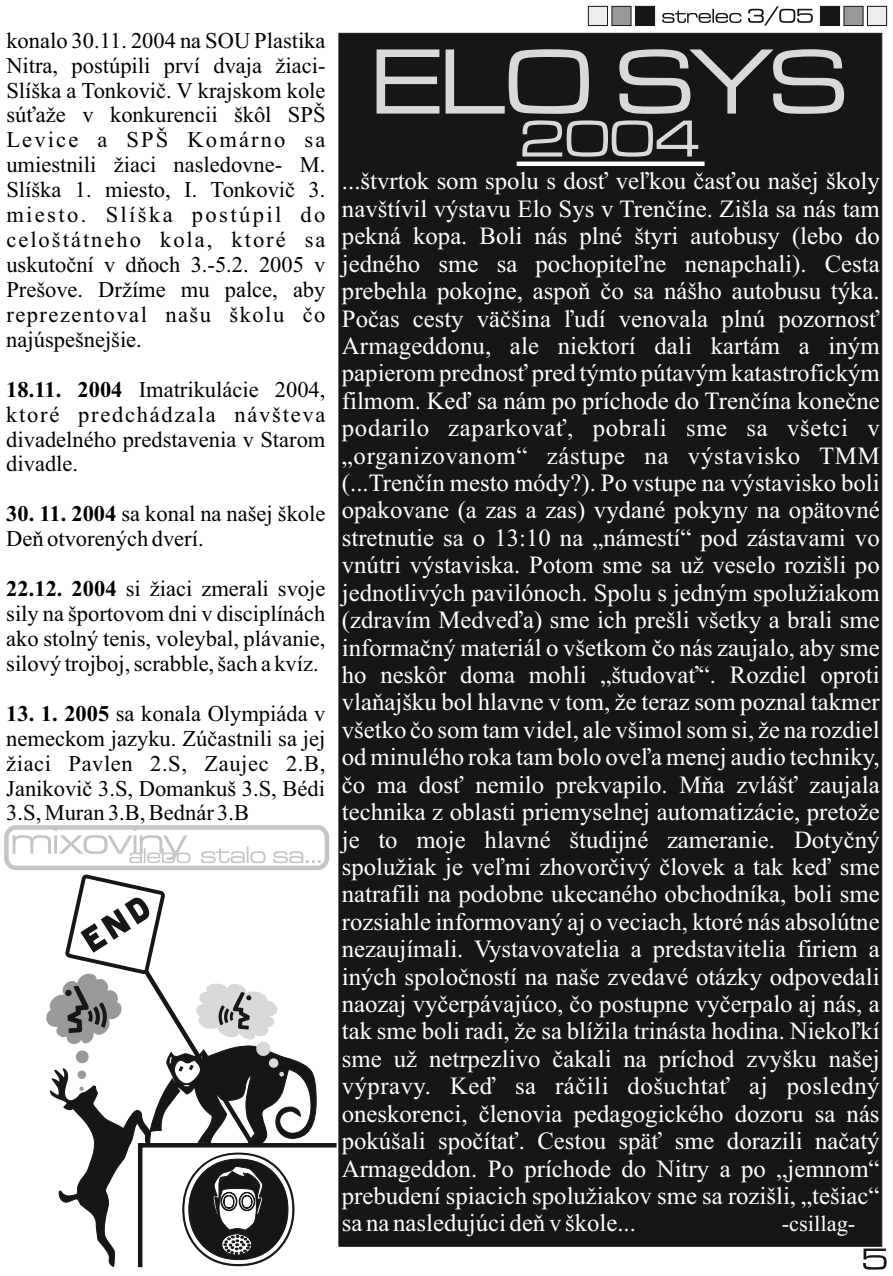
<style>
.page{position:relative;width:893px;height:1276px;background:#fff}
.page>*{position:absolute;margin:0;border:0;box-sizing:border-box;transform-origin:0 0}
.t1{font:24.75px/27.4px "Times New Roman";color:#fff;text-align:justify}
.t2{font:22.5px/25px "Times New Roman";color:#000;text-align:justify}
.t3{font:22.5px "Times New Roman";color:#fff}
.s1{font-weight:700}
</style>
<div class="page">
<svg style="left:863px;top:1248px;width:24px;height:21px"></svg>
<div style="left:4px;top:825px;width:325px;height:45px;border:5px solid #c5c5c5;border-radius:10px"></div>
<svg style="left:13px;top:827px;width:177px;height:36px"></svg>
<svg style="left:201px;top:846px;width:120px;height:17px"></svg>
<div style="left:338px;top:33px;width:544px;height:1213px;background:#151616"></div>
<svg style="left:377px;top:49px;width:467px;height:65px;background:#515252"></svg>
<svg style="left:522px;top:120px;width:176px;height:37px;background:#565757"></svg>
<div style="left:517px;top:161px;width:188px;height:5px;background:#fff"></div>
<svg style="left:46px;top:872px;width:295px;height:396px"></svg>
<svg style="left:588px;top:6px;width:67px;height:20px"></svg>
<svg style="left:662px;top:6px;width:151px;height:20px"></svg>
<svg style="left:820px;top:6px;width:67px;height:20px"></svg>
<p class="t2" style="left:6px;top:30px;width:321px">konalo 30.11. 2004 na SOU Plastika Nitra, postúpili prví dvaja žiaci-Slíška a Tonkovič. V krajskom kole súťaže v konkurencii škôl SPŠ Levice a SPŠ Komárno sa umiestnili žiaci nasledovne- M.<br>Slíška 1. miesto, I. Tonkovič 3. miesto. Slíška postúpil do celoštátneho kola, ktoré sa uskutoční v dňoch 3.-5.2. 2005 v Prešove. Držíme mu palce, aby reprezentoval našu školu čo najúspešnejšie.</p>
<p class="t2" style="left:6px;top:379px;width:321px"><span class="s1">18.11. 2004</span> Imatrikulácie 2004, ktoré predchádzala návšteva divadelného predstavenia v Starom divadle.</p>
<p class="t2" style="left:6px;top:503px;width:321px"><span class="s1">30. 11. 2004</span> sa konal na našej škole<br>Deň otvorených dverí.</p>
<p class="t2" style="left:6px;top:578px;width:321px"><span class="s1">22.12. 2004</span> si žiaci zmerali svoje sily na športovom dni v disciplínách ako stolný tenis, voleybal, plávanie, silový trojboj, scrabble, šach a kvíz.</p>
<p class="t2" style="left:6px;top:703px;width:321px"><span class="s1">13. 1. 2005</span> sa konala Olympiáda v nemeckom jazyku. Zúčastnili sa jej žiaci Pavlen 2.S, Zaujec 2.B, Janikovič 3.S, Domankuš 3.S, Bédi 3.S, Muran 3.B, Bednár 3.B</p>
<p class="t1" style="left:342px;top:170px;width:539px">...štvrtok som spolu s dosť veľkou časťou našej školy navštívil výstavu Elo Sys v Trenčíne. Zišla sa nás tam pekná kopa. Boli nás plné štyri autobusy (lebo do jedného sme sa pochopiteľne nenapchali). Cesta prebehla pokojne, aspoň čo sa nášho autobusu týka.<br>Počas cesty väčšina ľudí venovala plnú pozornosť Armageddonu, ale niektorí dali kartám a iným papierom prednosť pred týmto pútavým katastrofickým filmom. Keď sa nám po príchode do Trenčína konečne podarilo zaparkovať, pobrali sme sa všetci v „organizovanom“ zástupe na výstavisko TMM (...Trenčín mesto módy?). Po vstupe na výstavisko boli opakovane (a zas a zas) vydané pokyny na opätovné stretnutie sa o 13:10 na „námestí“ pod zástavami vo vnútri výstaviska. Potom sme sa už veselo rozišli po jednotlivých pavilónoch. Spolu s jedným spolužiakom (zdravím Medveďa) sme ich prešli všetky a brali sme informačný materiál o všetkom čo nás zaujalo, aby sme ho neskôr doma mohli „študovať“. Rozdiel oproti vlaňajšku bol hlavne v tom, že teraz som poznal takmer všetko čo som tam videl, ale všimol som si, že na rozdiel od minulého roka tam bolo oveľa menej audio techniky, čo ma dosť nemilo prekvapilo. Mňa zvlášť zaujala technika z oblasti priemyselnej automatizácie, pretože je to moje hlavné študijné zameranie. Dotyčný spolužiak je veľmi zhovorčivý človek a tak keď sme natrafili na podobne ukecaného obchodníka, boli sme rozsiahle informovaný aj o veciach, ktoré nás absolútne nezaujímali. Vystavovatelia a predstavitelia firiem a iných spoločností na naše zvedavé otázky odpovedali naozaj vyčerpávajúco, čo postupne vyčerpalo aj nás, a tak sme boli radi, že sa blížila trinásta hodina. Niekoľkí sme už netrpezlivo čakali na príchod zvyšku našej výpravy. Keď sa ráčili došuchtať aj posledný oneskorenci, členovia pedagogického dozoru sa nás pokúšali spočítať. Cestou späť sme dorazili načatý Armageddon. Po príchode do Nitry a po „jemnom“ prebudení spiacich spolužiakov sme sa rozišli, „tešiac“ sa na nasledujúci deň v škole...</p>
<p class="t3" style="left:782px;top:1215px;width:75px">-csillag-</p>
</div>
